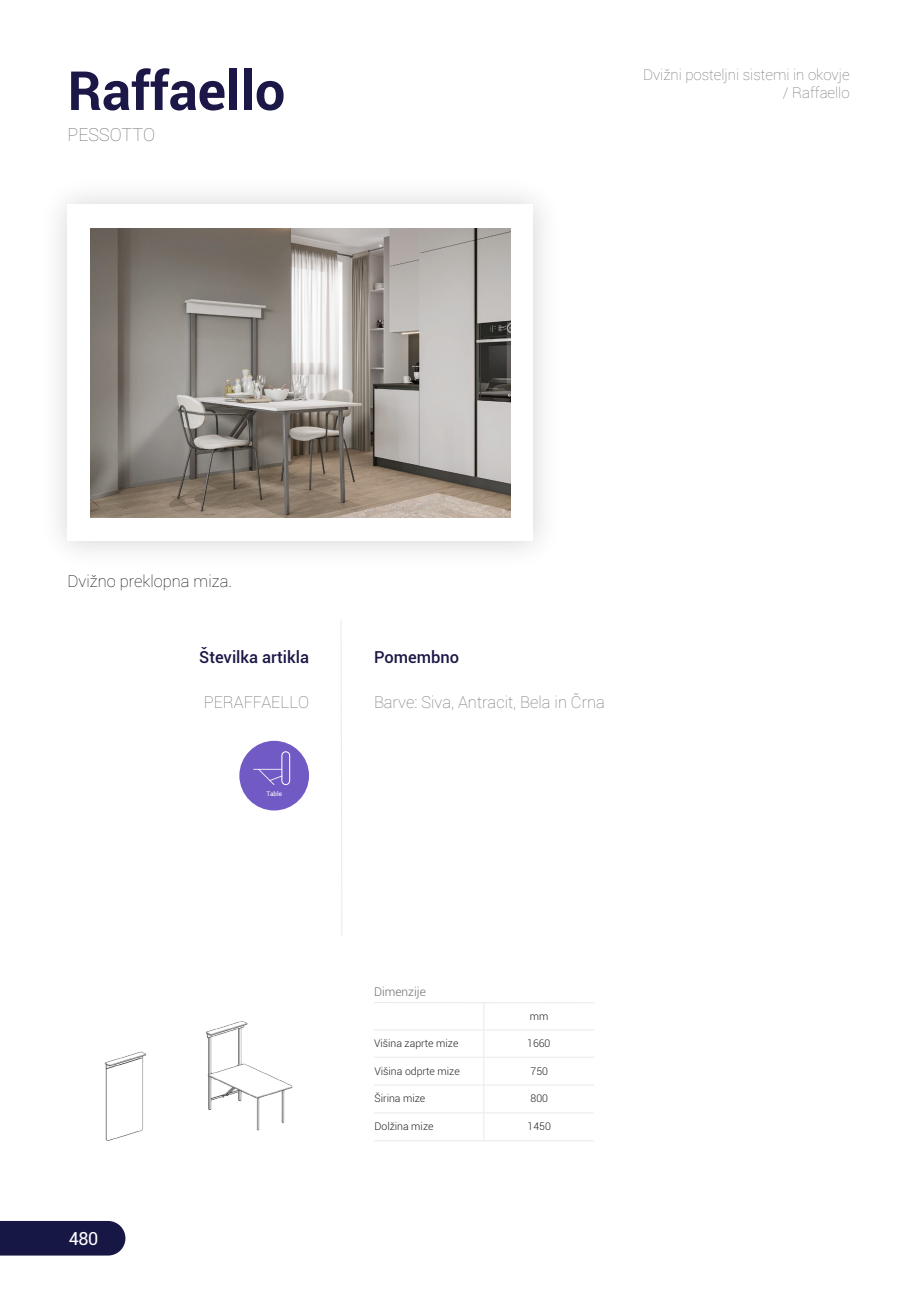
<style>
.page{position:relative;width:919px;height:1289px;background:#fff}
.page>*{position:absolute;margin:0;border:0;box-sizing:border-box;transform-origin:0 0}
.t1{font:700 54px "Roboto";color:#1b1747}
.t2{font:100 18px "Roboto";color:#6c6d70}
.t3{font:18px "Roboto";color:#fff}
.t4{font:100 16.5px "Roboto";color:#6c6d70}
.t5{font:500 16.5px "Roboto";color:#1b1747}
.t6{font:100 16.5px "Roboto";color:#000001}
.t7{font:100 15px/18px "Roboto";color:#6c6d70;text-align:right}
.t8{font:300 12px "Roboto";color:#6c6d70}
.t9{font:300 10.5px "Roboto";color:#231f20}
.t10{font:6.3px "Roboto";color:#fff}
</style>
<div class="page">
<div style="left:0;top:1221px;width:125px;height:34px;background:#171745"></div>
<svg style="left:341px;top:620px;width:1px;height:316px"></svg>
<hr style="left:374px;top:1002px;width:220px;height:1px;background:#ececee">
<hr style="left:374px;top:1029px;width:220px;height:1px;background:#ececee">
<hr style="left:374px;top:1056px;width:220px;height:1px;background:#ececee">
<hr style="left:483px;top:1002px;width:1px;height:138px;background:#ececee">
<div style="left:239px;top:740px;width:70px;height:70px;background:#725ac5;border-radius:50%"></div>
<svg style="left:253px;top:751px;width:37px;height:34px"></svg>
<hr style="left:374px;top:1084px;width:220px;height:1px;background:#ececee">
<hr style="left:374px;top:1112px;width:220px;height:1px;background:#ececee">
<hr style="left:374px;top:1140px;width:220px;height:1px;background:#ececee">
<img style="left:104px;top:1021px;width:189px;height:120px">
<img style="left:90px;top:228px;width:420px;height:289px">
<h1 class="t1" style="left:68px;top:53px;width:219px">Raffaello</h1>
<h2 class="t2" style="left:68px;top:122px;width:89px">PESSOTTO</h2>
<h3 class="t7" style="left:643px;top:65px;width:208px">Dvižni posteljni sistemi in okovje / Raffaello</h3>
<h3 class="t6" style="left:68px;top:569px;width:166px">Dvižno preklopna miza.</h3>
<h3 class="t5" style="left:199px;top:645px;width:111px">Številka artikla</h3>
<h3 class="t4" style="left:204px;top:690px;width:107px">PERAFFAELLO</h3>
<p class="t10" style="left:266px;top:789px;width:17px">Table</p>
<h3 class="t5" style="left:374px;top:645px;width:87px">Pomembno</h3>
<h3 class="t4" style="left:374px;top:690px;width:232px">Barve: Siva, Antracit, Bela in Črna</h3>
<h2 class="t3" style="left:69px;top:1225px;width:31px">480</h2>
<p class="t8" style="left:374px;top:983px;width:53px">Dimenzije</p>
<p class="t9" style="left:374px;top:1035px;width:86px">Višina zaprte mize</p>
<p class="t9" style="left:374px;top:1063px;width:87px">Višina odprte mize</p>
<p class="t9" style="left:529px;top:1008px;width:20px">mm</p>
<p class="t9" style="left:527px;top:1035px;width:25px">1660</p>
<p class="t9" style="left:530px;top:1063px;width:19px">750</p>
<p class="t9" style="left:374px;top:1091px;width:52px">Širina mize</p>
<p class="t9" style="left:530px;top:1091px;width:19px">800</p>
<p class="t9" style="left:374px;top:1119px;width:61px">Dolžina mize</p>
<p class="t9" style="left:527px;top:1119px;width:25px">1450</p>
</div>
